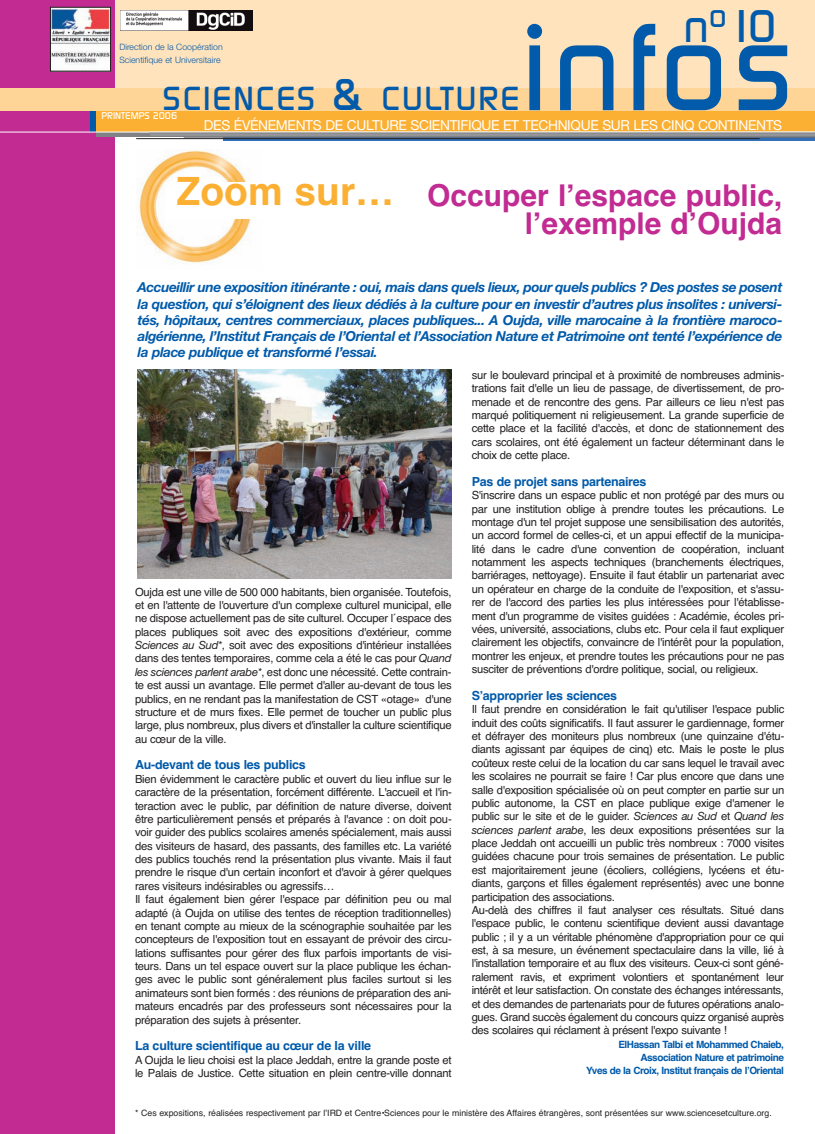
<style>
.page{position:relative;width:815px;height:1134px;background:#fff}
.page>*{position:absolute;margin:0;border:0;box-sizing:border-box;transform-origin:0 0}
.t1{font:500 119.75px "Digital";letter-spacing:.04em;color:#015aaa}
.t2{font:500 44.38px "Digital";color:#015aaa}
.t3{font:700 39px "Helvetica";color:#fbb033}
.t4{font:500 32.25px "Digital";letter-spacing:.06em;color:#015aaa}
.t5{font:700 30px/28.8px "Helvetica";color:#c12b92;text-align:right}
.t6{font:italic 700 13.75px/16.2px "Helvetica Neue";letter-spacing:-.03em;color:#015aaa;text-align:justify}
.t7{font:13.75px "Helvetica Neue";letter-spacing:-.02em;color:#fff}
.t8{font:700 12.5px "Helvetica";letter-spacing:-.02em;color:#015aaa}
.t9{font:11.25px/13.4px "Helvetica";letter-spacing:-.02em;color:#231f20;text-align:justify}
.t10{font:700 10px/13.4px "Helvetica";letter-spacing:-.045em;color:#015aaa;text-align:right}
.t11{font:500 9.5px "Digital";color:#fff}
.t12{font:8.75px "Helvetica";color:#231f20}
.t13{font:300 8.75px/12.4px "Helvetica Neue";color:#015aaa}
.s1{font-size:43px}
.s2{font-family:"Helvetica Neue";font-style:italic}
</style>
<div class="page">
<div style="left:0;top:0;width:815px;height:110px;background:#fee3bd"></div>
<div style="left:0;top:0;width:115px;height:1134px;background:#c12b92"></div>
<svg style="left:223px;top:138px;width:592px;height:3px"></svg>
<hr style="left:184px;top:137px;width:631px;height:1px;background:#6c6d70">
<hr style="left:136px;top:138px;width:624px;height:1px;background:#231f20">
<svg style="left:96px;top:133px;width:719px;height:4px;background:#898a8e"></svg>
<div style="left:90px;top:110px;width:725px;height:22px;background:#fbb033"></div>
<div style="left:90px;top:111px;width:6px;height:21px;background:#015aaa"></div>
<hr style="left:0;top:110px;width:815px;height:1px;background:#fff">
<hr style="left:0;top:132px;width:815px;height:1px;background:#fff">
<div style="left:0;top:88px;width:815px;height:22px;background:#fed497"></div>
<hr style="left:150px;top:135px;width:665px;height:1px;background:#a8a9ad">
<hr style="left:141px;top:132px;width:674px;height:1px;background:#d1d2d4">
<hr style="left:149px;top:133px;width:666px;height:1px;background:#939598">
<img style="left:52px;top:9px;width:57px;height:60px">
<div style="left:50px;top:7px;width:61px;height:64px;border:1px solid #231f20"></div>
<img style="left:139px;top:149px;width:112px;height:114px">
<div style="left:167px;top:182px;width:195px;height:36px;background:#fff"></div>
<img style="left:120px;top:10px;width:132px;height:21px">
<img style="left:138px;top:370px;width:313px;height:208px">
<h2 class="t2" style="left:683px;top:0;width:95px">n<sup>o</sup>10</h2>
<h1 class="t1" style="left:522px;top:-1px;width:272px">infos</h1>
<p class="t13" style="left:119px;top:41px;width:105px">Direction de la Coopération<br>Scientifique et Universitaire</p>
<h3 class="t4" style="left:163px;top:80px;width:358px">SCIENCES <span class="s1">&amp;</span> CULTURE</h3>
<p class="t11" style="left:101px;top:110px;width:77px">PRINTEMPS 2006</p>
<p class="t7" style="left:204px;top:117px;width:580px">DES ÉVÉNEMENTS DE CULTURE SCIENTIFIQUE ET TECHNIQUE SUR LES CINQ CONTINENTS</p>
<h3 class="t3" style="left:177px;top:168px;width:219px">Zoom sur…</h3>
<h3 class="t5" style="left:427px;top:181px;width:357px">Occuper l’espace public, l’exemple d’Oujda</h3>
<p class="t6" style="left:137px;top:279px;width:647px">Accueillir une exposition itinérante : oui, mais dans quels lieux, pour quels publics ? Des postes se posent la question, qui s’éloignent des lieux dédiés à la culture pour en investir d’autres plus insolites : universi&shy;tés, hôpitaux, centres commerciaux, places publiques... A Oujda, ville marocaine à la frontière maroco&shy;algérienne, l’Institut Français de l’Oriental et l’Association Nature et Patrimoine ont tenté l’expérience de la place publique et transformé l’essai.</p>
<p class="t9" style="left:135px;top:585px;width:318px">Oujda est une ville de 500 000 habitants, bien organisée. Toutefois, et en l'attente de l'ouverture d'un complexe culturel municipal, elle ne dispose actuellement pas de site culturel. Occuper l´espace des places publiques soit avec des expositions d'extérieur, comme <span class="s2">Sciences au Sud*</span>, soit avec des expositions d'intérieur installées dans des tentes temporaires, comme cela a été le cas pour <span class="s2">Quand les sciences parlent arabe*</span>, est donc une nécessité. Cette contrain&shy;te est aussi un avantage. Elle permet d'aller au-devant de tous les publics, en ne rendant pas la manifestation de CST «otage» d'une structure et de murs fixes. Elle permet de toucher un public plus large, plus nombreux, plus divers et d'installer la culture scientifique au cœur de la ville.</p>
<p class="t8" style="left:135px;top:758px;width:172px">Au-devant de tous les publics</p>
<p class="t9" style="left:135px;top:772px;width:318px;text-align:left">Bien évidemment le caractère public et ouvert du lieu influe sur le caractère de la présentation, forcément différente. L'accueil et l'in&shy;teraction avec le public, par définition de nature diverse, doivent être particulièrement pensés et préparés à l'avance : on doit pou&shy;voir guider des publics scolaires amenés spécialement, mais aussi des visiteurs de hasard, des passants, des familles etc. La variété des publics touchés rend la présentation plus vivante. Mais il faut prendre le risque d'un certain inconfort et d'avoir à gérer quelques rares visiteurs indésirables ou agressifs…<br>Il faut également bien gérer l'espace par définition peu ou mal adapté (à Oujda on utilise des tentes de réception traditionnelles) en tenant compte au mieux de la scénographie souhaitée par les concepteurs de l'exposition tout en essayant de prévoir des circu&shy;lations suffisantes pour gérer des flux parfois importants de visi&shy;teurs. Dans un tel espace ouvert sur la place publique les échan&shy;ges avec le public sont généralement plus faciles surtout si les animateurs sont bien formés : des réunions de préparation des ani&shy;mateurs encadrés par des professeurs sont nécessaires pour la préparation des sujets à présenter.</p>
<p class="t8" style="left:135px;top:1039px;width:238px">La culture scientifique au cœur de la ville</p>
<p class="t9" style="left:135px;top:1053px;width:318px">A Oujda le lieu choisi est la place Jeddah, entre la grande poste et le Palais de Justice. Cette situation en plein centre-ville donnant</p>
<p class="t9" style="left:472px;top:368px;width:314px">sur le boulevard principal et à proximité de nombreuses adminis&shy;trations fait d'elle un lieu de passage, de divertissement, de pro&shy;menade et de rencontre des gens. Par ailleurs ce lieu n'est pas marqué politiquement ni religieusement. La grande superficie de cette place et la facilité d'accès, et donc de stationnement des cars scolaires, ont été également un facteur déterminant dans le choix de cette place.</p>
<p class="t8" style="left:472px;top:474px;width:176px">Pas de projet sans partenaires</p>
<p class="t9" style="left:472px;top:489px;width:314px">S'inscrire dans un espace public et non protégé par des murs ou par une institution oblige à prendre toutes les précautions. Le montage d'un tel projet suppose une sensibilisation des autorités, un accord formel de celles-ci, et un appui effectif de la municipa&shy;lité dans le cadre d'une convention de coopération, incluant notamment les aspects techniques (branchements électriques, barriérages, nettoyage). Ensuite il faut établir un partenariat avec un opérateur en charge de la conduite de l'exposition, et s'assu&shy;rer de l'accord des parties les plus intéressées pour l'établisse&shy;ment d'un programme de visites guidées : Académie, écoles pri&shy;vées, université, associations, clubs etc. Pour cela il faut expliquer clairement les objectifs, convaincre de l'intérêt pour la population, montrer les enjeux, et prendre toutes les précautions pour ne pas susciter de préventions d'ordre politique, social, ou religieux.</p>
<p class="t8" style="left:472px;top:688px;width:147px">S’approprier les sciences</p>
<p class="t9" style="left:472px;top:703px;width:314px;text-align:left">Il faut prendre en considération le fait qu'utiliser l'espace public induit des coûts significatifs. Il faut assurer le gardiennage, former et défrayer des moniteurs plus nombreux (une quinzaine d'étu&shy;diants agissant par équipes de cinq) etc. Mais le poste le plus coûteux reste celui de la location du car sans lequel le travail avec les scolaires ne pourrait se faire ! Car plus encore que dans une salle d'exposition spécialisée où on peut compter en partie sur un public autonome, la CST en place publique exige d'amener le public sur le site et de le guider. <span class="s2">Sciences au Sud</span> et <span class="s2">Quand les sciences parlent arabe</span>, les deux expositions présentées sur la place Jeddah ont accueilli un public très nombreux : 7000 visites guidées chacune pour trois semaines de présentation. Le public est majoritairement jeune (écoliers, collégiens, lycéens et étu&shy;diants, garçons et filles également représentés) avec une bonne participation des associations.<br>Au-delà des chiffres il faut analyser ces résultats. Situé dans l'espace public, le contenu scientifique devient aussi davantage public ; il y a un véritable phénomène d'appropriation pour ce qui est, à sa mesure, un événement spectaculaire dans la ville, lié à l'installation temporaire et au flux des visiteurs. Ceux-ci sont géné&shy;ralement ravis, et expriment volontiers et spontanément leur intérêt et leur satisfaction. On constate des échanges intéressants, et des demandes de partenariats pour de futures opérations analo&shy;gues. Grand succès également du concours quizz organisé auprès des scolaires qui réclament à présent l'expo suivante !</p>
<p class="t10" style="left:586px;top:1037px;width:199px">ElHassan Talbi et Mohammed Chaieb,<br>Association Nature et patrimoine<br>Yves de la Croix, Institut français de l’Oriental</p>
<p class="t12" style="left:135px;top:1108px;width:638px">* Ces expositions, réalisées respectivement par l’IRD et Centre•Sciences pour le ministère des Affaires étrangères, sont présentées sur www.sciencesetculture.org.</p>
</div>
